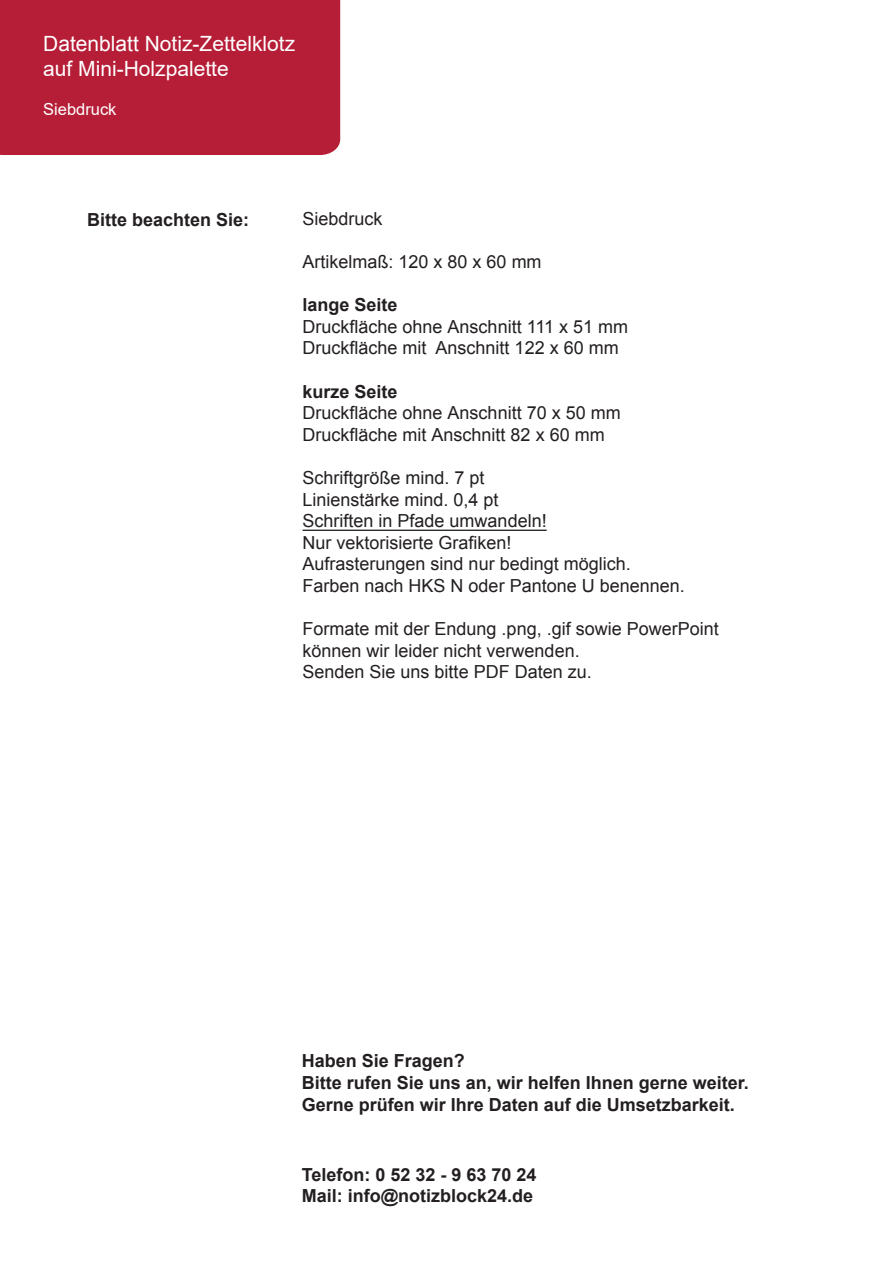
<style>
.page{position:relative;width:893px;height:1263px;background:#fff}
.page>*{position:absolute;margin:0;border:0;box-sizing:border-box;transform-origin:0 0}
.t1{font:21px/25.2px "Arial";color:#fff}
.t2{font:18px/21.6px "Arial";color:#231f20}
.t3{font:700 18px/21.6px "Arial";color:#231f20}
.t4{font:16.5px "Arial";color:#fff}
.s1{font-style:inherit}
</style>
<div class="page">
<div style="left:0;top:0;width:340px;height:155px;background:#b61e37"></div>
<hr style="left:303px;top:530px;width:244px;height:1px;background:#231f20">
<p class="t1" style="left:43px;top:30px;width:254px"><span class="s1">Datenblatt</span> Notiz-Zettelklotz auf Mini-Holzpalette</p>
<p class="t4" style="left:43px;top:98px;width:75px">Siebdruck</p>
<p class="t3" style="left:87px;top:209px;width:164px">Bitte beachten Sie:</p>
<p class="t2" style="left:303px;top:208px;width:82px">Siebdruck</p>
<p class="t2" style="left:303px;top:251px;width:241px">Artikelmaß: 120 x 80 x 60 mm</p>
<p class="t3" style="left:303px;top:295px;width:97px">lange Seite</p>
<p class="t2" style="left:303px;top:316px;width:327px">Druckfläche ohne Anschnitt 111 x 51 mm<br>Druckfläche mit Anschnitt 122 x 60 mm</p>
<p class="t3" style="left:303px;top:381px;width:97px">kurze Seite</p>
<p class="t2" style="left:303px;top:402px;width:320px">Druckfläche ohne Anschnitt 70 x 50 mm<br>Druckfläche mit Anschnitt 82 x 60 mm</p>
<p class="t2" style="left:303px;top:467px;width:384px">Schriftgröße mind. 7 pt<br>Linienstärke mind. 0,4 pt<br>Schriften in Pfade umwandeln!<br>Nur vektorisierte Grafiken!<br>Aufrasterungen sind nur bedingt möglich.<br>Farben nach HKS N oder Pantone U benennen.</p>
<p class="t2" style="left:303px;top:618px;width:418px">Formate mit der Endung .png, .gif sowie PowerPoint können wir leider nicht verwenden.<br>Senden Sie uns bitte PDF Daten zu.</p>
<p class="t3" style="left:302px;top:1051px;width:449px">Haben Sie Fragen?<br>Bitte rufen Sie uns an, wir helfen Ihnen gerne weiter.<br>Gerne prüfen wir Ihre Daten auf die Umsetzbarkeit.</p>
<p class="t3" style="left:302px;top:1164px;width:236px">Telefon: 0 52 32 - 9 63 70 24<br>Mail: info@notizblock24.de</p>
</div>
